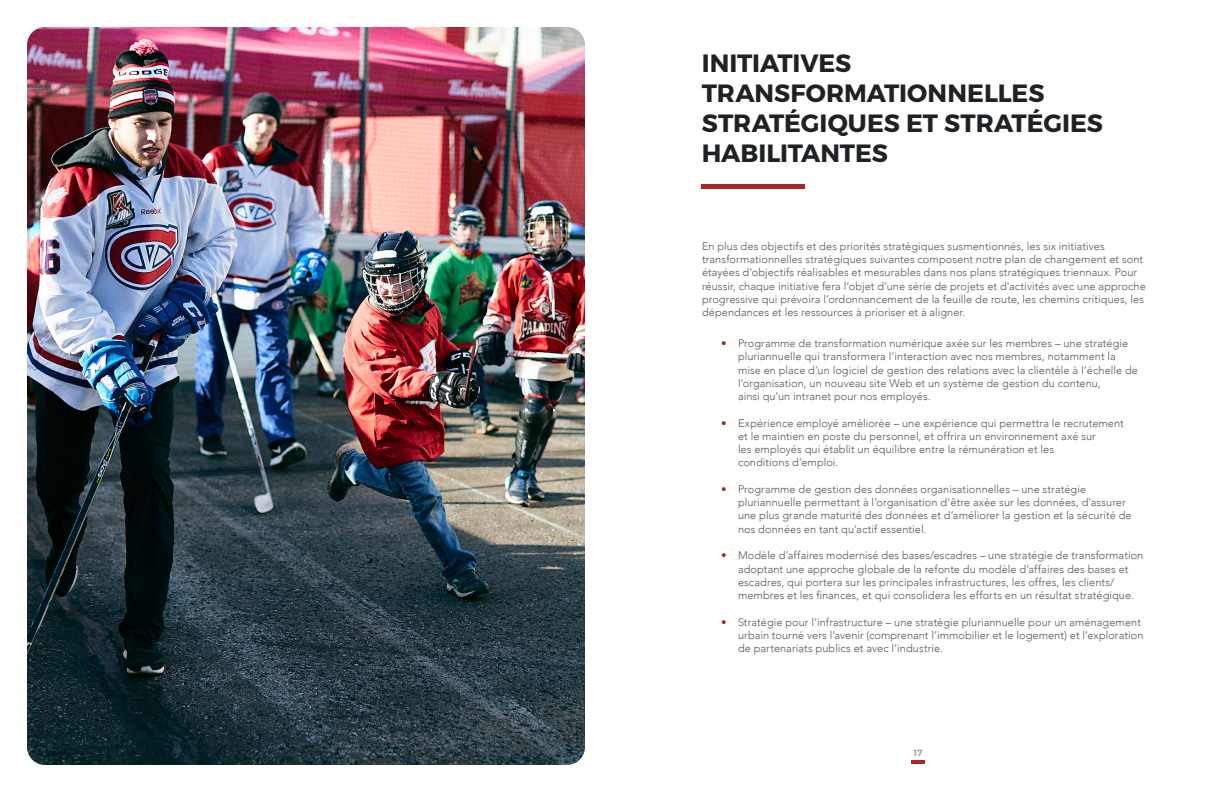
<style>
.page{position:relative;width:1224px;height:792px;background:#fff}
.page>*{position:absolute;margin:0;border:0;box-sizing:border-box;transform-origin:0 0}
.t1{font:700 25px/30px "Montserrat";color:#1f2225}
.t2{font:300 11px/13.2px "Avenir";letter-spacing:.005em;color:#58595b}
.t3{font:600 9px "Montserrat";color:#a29fa1}
.s1{font-weight:900;color:#ae2525}
</style>
<div class="page">
<img style="left:27px;top:27px;width:558px;height:738px">
<hr style="left:911px;top:760px;width:14px;height:4px;background:#ae2525">
<hr style="left:702px;top:184px;width:103px;height:4px;background:#ae2525">
<h1 class="t1" style="left:702px;top:48px;width:403px">INITIATIVES<br>TRANSFORMATIONNELLES<br>STRATÉGIQUES ET STRATÉGIES<br>HABILITANTES</h1>
<p class="t2" style="left:702px;top:240px;width:445px">En plus des objectifs et des priorités stratégiques susmentionnés, les six initiatives transformationnelles stratégiques suivantes composent notre plan de changement et sont étayées d’objectifs réalisables et mesurables dans nos plans stratégiques triennaux. Pour réussir, chaque initiative fera l’objet d’une série de projets et d’activités avec une approche progressive qui prévoira l’ordonnancement de la feuille de route, les chemins critiques, les dépendances et les ressources à prioriser et à aligner.</p>
<p class="t2" style="left:738px;top:337px;width:402px;text-indent:-17px"><span class="s1">•</span> Programme de transformation numérique axée sur les membres – une stratégie pluriannuelle qui transformera l’interaction avec nos membres, notamment la mise en place d’un logiciel de gestion des relations avec la clientèle à l’échelle de l’organisation, un nouveau site Web et un système de gestion du contenu,<br>ainsi qu’un intranet pour nos employés.</p>
<p class="t2" style="left:738px;top:416px;width:387px;text-indent:-17px"><span class="s1">•</span> Expérience employé améliorée – une expérience qui permettra le recrutement et le maintien en poste du personnel, et offrira un environnement axé sur<br>les employés qui établit un équilibre entre la rémunération et les<br>conditions d’emploi.</p>
<p class="t2" style="left:738px;top:483px;width:395px;text-indent:-17px"><span class="s1">•</span> Programme de gestion des données organisationnelles – une stratégie pluriannuelle permettant à l’organisation d’être axée sur les données, d’assurer une plus grande maturité des données et d’améliorer la gestion et la sécurité de nos données en tant qu’actif essentiel.</p>
<p class="t2" style="left:738px;top:549px;width:407px;text-indent:-17px"><span class="s1">•</span> Modèle d’affaires modernisé des bases/escadres – une stratégie de transformation adoptant une approche globale de la refonte du modèle d’affaires des bases et escadres, qui portera sur les principales infrastructures, les offres, les clients/ membres et les finances, et qui consolidera les efforts en un résultat stratégique.</p>
<p class="t2" style="left:738px;top:615px;width:407px;text-indent:-17px"><span class="s1">•</span> Stratégie pour l’infrastructure – une stratégie pluriannuelle pour un aménagement urbain tourné vers l’avenir (comprenant l’immobilier et le logement) et l’exploration de partenariats publics et avec l’industrie.</p>
<p class="t3" style="left:914px;top:747px;width:10px">17</p>
</div>
